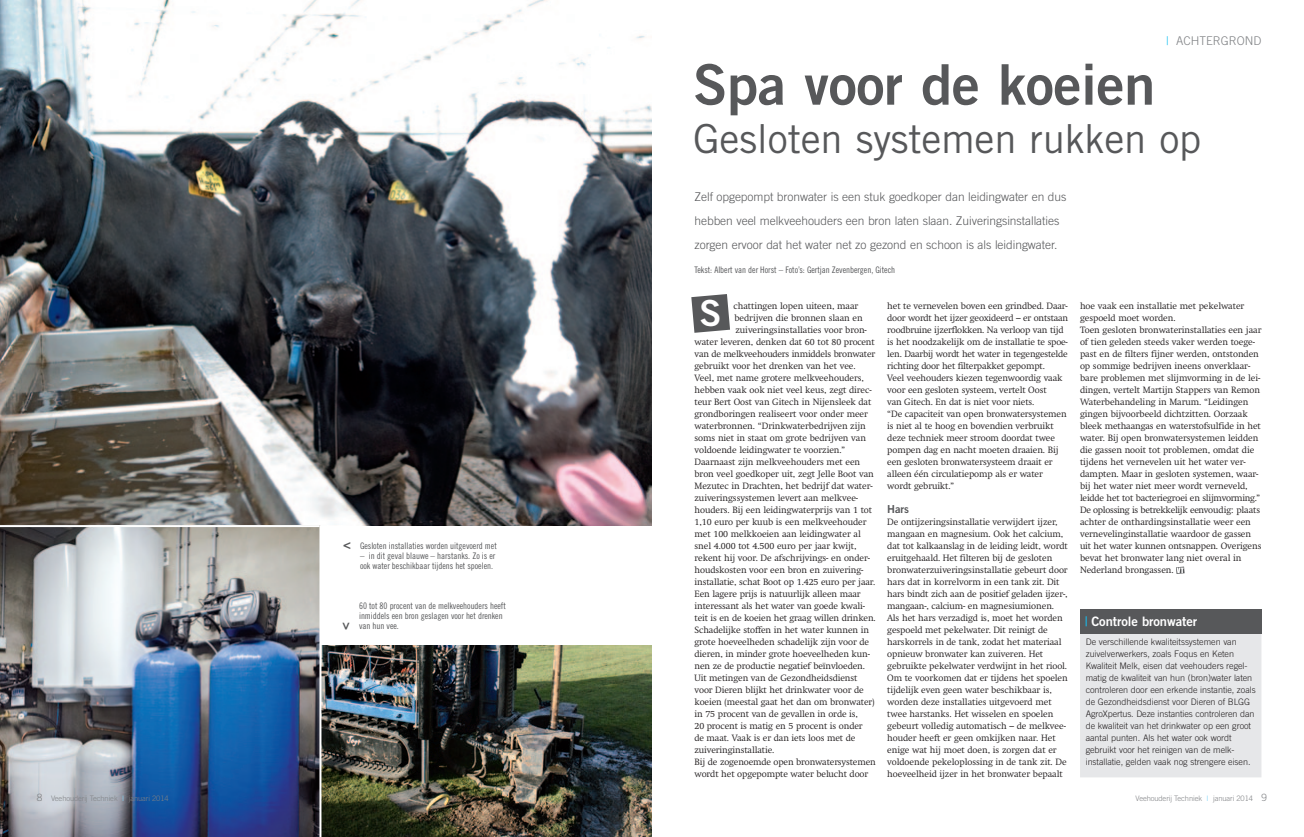
<style>
.page{position:relative;width:1304px;height:837px;background:#fff}
.page>*{position:absolute;margin:0;border:0;box-sizing:border-box;transform-origin:0 0}
.t1{font:56px "Trade Gothic LT Std Bd 2";letter-spacing:-.005em;color:#57585a}
.t2{font:40px "Trade Gothic LT Std";letter-spacing:-.005em;color:#57585a}
.t3{font:36px "Trade Gothic LT Std Bd 2";color:#fff}
.t4{font:13px "Trade Gothic LT Std Bd 2";letter-spacing:-.005em;color:#fff}
.t5{font:13px "Trade Gothic LT Std Bd 2";color:#57585a}
.t6{font:300 12px/24px "Trade Gothic LT Std";letter-spacing:-.005em;color:#57585a}
.t7{font:300 12px "Trade Gothic LT Std";color:#808285}
.t8{font:11px "Trade Gothic LT Std Bd 2";color:#57585a}
.t9{font:300 9px/12px "Swift";letter-spacing:-.005em;color:#231f20}
.t10{font:300 9px/12px "Trade Gothic LT Std";letter-spacing:-.005em;color:#231f20}
.t11{font:9px/10px "Trade Gothic LT Std Cn 18";letter-spacing:-.005em;color:#57585a}
.t12{font:300 7.5px "Trade Gothic LT Std";letter-spacing:-.01em;color:#808285}
.s1{color:#15c0f2}
.s2{font-size:10px}
.s3{font-weight:400;color:#86d6f7}
</style>
<div class="page">
<svg style="left:691px;top:294px;width:39px;height:39px;background:#717274"></svg>
<img style="left:0;top:0;width:652px;height:525px">
<img style="left:0;top:527px;width:319px;height:309px">
<img style="left:321px;top:645px;width:331px;height:191px">
<svg style="left:1176px;top:566px;width:9px;height:7px"></svg>
<svg style="left:1080px;top:609px;width:181px;height:168px;background:#d0d1d3"></svg>
<h3 class="t7" style="left:1166px;top:33px;width:95px"><span class="s1">|</span> achterg rond</h3>
<h1 class="t1" style="left:693px;top:50px;width:464px">Spa voor de koeien</h1>
<h2 class="t2" style="left:693px;top:114px;width:510px">Gesloten systemen rukken op</h2>
<h3 class="t5" style="left:343px;top:536px;width:9px">&lt;</h3>
<h3 class="t5" style="left:337px;top:629px;width:9px;rotate:-90deg">&lt;</h3>
<p class="t11" style="left:360px;top:540px;width:138px">Gesloten installaties worden uitgevoerd met</p>
<p class="t11" style="left:360px;top:550px;width:137px">– in dit geval blauwe – harstanks. Zo is er ook water beschikbaar tijdens het spoelen.</p>
<p class="t11" style="left:359px;top:600px;width:148px">60 tot 80 procent van de melkveehouders heeft inmiddels een bron geslagen voor het drenken van hun vee.</p>
<h3 class="t6" style="left:694px;top:184px;width:373px">Zelf opgepompt bronwater is een stuk goedkoper dan leidingwater en dus hebben veel melkveehouders een bron laten slaan. Zuiveringsinstallaties zorgen ervoor dat het water net zo gezond en schoon is als leidingwater.</h3>
<p class="t11" style="left:694px;top:264px;width:202px">Tekst: Albert van der Horst – Foto’s: Gertjan Zevenbergen, Gitech</p>
<h3 class="t3" style="left:700px;top:291px;width:23px">S</h3>
<p class="t9" style="left:733px;top:300px;width:126px">chattingen lopen uiteen, maar</p>
<p class="t9" style="left:734px;top:312px;width:130px">bedrijven die bronnen slaan en</p>
<p class="t9" style="left:735px;top:324px;width:133px">zuiveringsinstallaties voor bron-</p>
<p class="t9" style="left:694px;top:336px;width:182px">water leveren, denken dat 60 tot 80 procent</p>
<p class="t9" style="left:694px;top:348px;width:182px">van de melkveehouders inmiddels bronwater</p>
<p class="t9" style="left:694px;top:360px;width:163px">gebruikt voor het drenken van het vee.</p>
<p class="t9" style="left:694px;top:372px;width:171px">Veel, met name grotere melkveehouders,</p>
<p class="t9" style="left:694px;top:384px;width:179px">hebben vaak ook niet veel keus, zegt direc-</p>
<p class="t9" style="left:694px;top:396px;width:178px">teur Bert Oost van Gitech in Nijensleek dat</p>
<p class="t9" style="left:694px;top:408px;width:175px">grondboringen realiseert voor onder meer</p>
<p class="t9" style="left:694px;top:420px;width:173px">waterbronnen. “Drinkwaterbedrijven zijn</p>
<p class="t9" style="left:694px;top:432px;width:173px">soms niet in staat om grote bedrijven van</p>
<p class="t9" style="left:694px;top:444px;width:152px">voldoende leidingwater te voorzien.”</p>
<p class="t9" style="left:694px;top:456px;width:167px">Daarnaast zijn melkveehouders met een</p>
<p class="t9" style="left:694px;top:468px;width:181px">bron veel goedkoper uit, zegt Jelle Boot van</p>
<p class="t9" style="left:694px;top:480px;width:180px">Mezutec in Drachten, het bedrijf dat water-</p>
<p class="t9" style="left:694px;top:492px;width:165px">zuiveringssystemen levert aan melkvee-</p>
<p class="t9" style="left:694px;top:504px;width:179px">houders. Bij een leidingwaterprijs van 1 tot</p>
<p class="t9" style="left:694px;top:515px;width:173px">1,10 euro per kuub is een melkveehouder</p>
<p class="t9" style="left:694px;top:527px;width:168px">met 100 melkkoeien aan leidingwater al</p>
<p class="t9" style="left:694px;top:539px;width:164px">snel 4.000 tot 4.500 euro per jaar kwijt,</p>
<p class="t9" style="left:694px;top:551px;width:177px">rekent hij voor. De afschrijvings- en onder-</p>
<p class="t9" style="left:694px;top:563px;width:170px">houdskosten voor een bron en zuivering-</p>
<p class="t9" style="left:694px;top:575px;width:182px">installatie, schat Boot op 1.425 euro per jaar.</p>
<p class="t9" style="left:694px;top:587px;width:168px">Een lagere prijs is natuurlijk alleen maar</p>
<p class="t9" style="left:694px;top:599px;width:172px">interessant als het water van goede kwali-</p>
<p class="t9" style="left:694px;top:611px;width:183px">teit is en de koeien het graag willen drinken.</p>
<p class="t9" style="left:694px;top:623px;width:176px">Schadelijke stoffen in het water kunnen in</p>
<p class="t9" style="left:694px;top:635px;width:176px">grote hoeveelheden schadelijk zijn voor de</p>
<p class="t9" style="left:694px;top:647px;width:177px">dieren, in minder grote hoeveelheden kun-</p>
<p class="t9" style="left:694px;top:659px;width:172px">nen ze de productie negatief beïnvloeden.</p>
<p class="t9" style="left:694px;top:671px;width:164px">Uit metingen van de Gezondheidsdienst</p>
<p class="t9" style="left:694px;top:683px;width:171px">voor Dieren blijkt het drinkwater voor de</p>
<p class="t9" style="left:694px;top:695px;width:182px">koeien (meestal gaat het dan om bronwater)</p>
<p class="t9" style="left:694px;top:707px;width:165px">in 75 procent van de gevallen in orde is,</p>
<p class="t9" style="left:694px;top:719px;width:170px">20 procent is matig en 5 procent is onder</p>
<p class="t9" style="left:694px;top:731px;width:162px">de maat. Vaak is er dan iets loos met de</p>
<p class="t9" style="left:694px;top:743px;width:81px">zuiveringinstallatie.</p>
<p class="t9" style="left:694px;top:755px;width:183px">Bij de zogenoemde open bronwatersystemen</p>
<p class="t9" style="left:694px;top:767px;width:175px">wordt het opgepompte water belucht door</p>
<p class="t9" style="left:887px;top:299px;width:182px">het te vernevelen boven een grindbed. Daar&shy;door wordt het ijzer geoxideerd – er ontstaan roodbruine ijzerflokken. Na verloop van tijd is het noodzakelijk om de installatie te spoe&shy;len. Daarbij wordt het water in tegengestelde richting door het filterpakket gepompt.<br>Veel veehouders kiezen tegenwoordig vaak voor een gesloten systeem, vertelt Oost<br>van Gitech. En dat is niet voor niets.<br>“De capaciteit van open bronwatersystemen is niet al te hoog en bovendien verbruikt deze techniek meer stroom doordat twee pompen dag en nacht moeten draaien. Bij een gesloten bronwatersysteem draait er alleen één circulatiepomp als er water wordt gebruikt.”</p>
<p class="t8" style="left:887px;top:502px;width:23px">Hars</p>
<p class="t9" style="left:887px;top:516px;width:182px">De ontijzeringsinstallatie verwijdert ijzer, mangaan en magnesium. Ook het calcium, dat tot kalkaanslag in de leiding leidt, wordt eruitgehaald. Het filteren bij de gesloten bronwaterzuiveringsinstallatie gebeurt door hars dat in korrelvorm in een tank zit. Dit hars bindt zich aan de positief geladen ijzer-, mangaan-, calcium- en magnesiumionen.<br>Als het hars verzadigd is, moet het worden gespoeld met pekelwater. Dit reinigt de harskorrels in de tank, zodat het materiaal opnieuw bronwater kan zuiveren. Het gebruikte pekelwater verdwijnt in het riool.<br>Om te voorkomen dat er tijdens het spoelen tijdelijk even geen water beschikbaar is, worden deze installaties uitgevoerd met twee harstanks. Het wisselen en spoelen gebeurt volledig automatisch – de melkvee&shy;houder heeft er geen omkijken naar. Het enige wat hij moet doen, is zorgen dat er voldoende pekeloplossing in de tank zit. De hoeveelheid ijzer in het bronwater bepaalt</p>
<p class="t9" style="left:1080px;top:299px;width:183px">hoe vaak een installatie met pekelwater gespoeld moet worden.<br>Toen gesloten bronwaterinstallaties een jaar of tien geleden steeds vaker werden toege&shy;past en de filters fijner werden, ontstonden op sommige bedrijven ineens onverklaar&shy;bare problemen met slijmvorming in de lei&shy;dingen, vertelt Martijn Stappers van Remon Waterbehandeling in Marum. “Leidingen gingen bijvoorbeeld dichtzitten. Oorzaak bleek methaangas en waterstofsulfide in het water. Bij open bronwatersystemen leidden die gassen nooit tot problemen, omdat die tijdens het vernevelen uit het water ver&shy;dampten. Maar in gesloten systemen, waar&shy;bij het water niet meer wordt verneveld, leidde het tot bacteriegroei en slijmvorming.” De oplossing is betrekkelijk eenvoudig: plaats achter de onthardingsinstallatie weer een vernevelinginstallatie waardoor de gassen uit het water kunnen ontsnappen. Overigens bevat het bronwater lang niet overal in Nederland brongassen.</p>
<h3 class="t4" style="left:1091px;top:613px;width:107px">Controle bronwater</h3>
<p class="t10" style="left:1086px;top:635px;width:172px">De verschillende kwaliteitssystemen van zuivelverwerkers, zoals Foqus en Keten Kwaliteit Melk, eisen dat veehouders regel&shy;matig de kwaliteit van hun (bron)water laten controleren door een erkende instantie, zoals de Gezondheidsdienst voor Dieren of BLGG AgroXpertus. Deze instanties controleren dan de kwaliteit van het drinkwater op een groot aantal punten. Als het water ook wordt gebruikt voor het reinigen van de melk&shy;installatie, gelden vaak nog strengere eisen.</p>
<p class="t12" style="left:37px;top:793px;width:133px"><span class="s2">8</span> Veehouderij Techniek <span class="s3">l</span> januari 2014</p>
<p class="t12" style="left:1135px;top:793px;width:133px">Veehouderij Techniek <span class="s3">l</span> januari 2014 <span class="s2">9</span></p>
</div>
